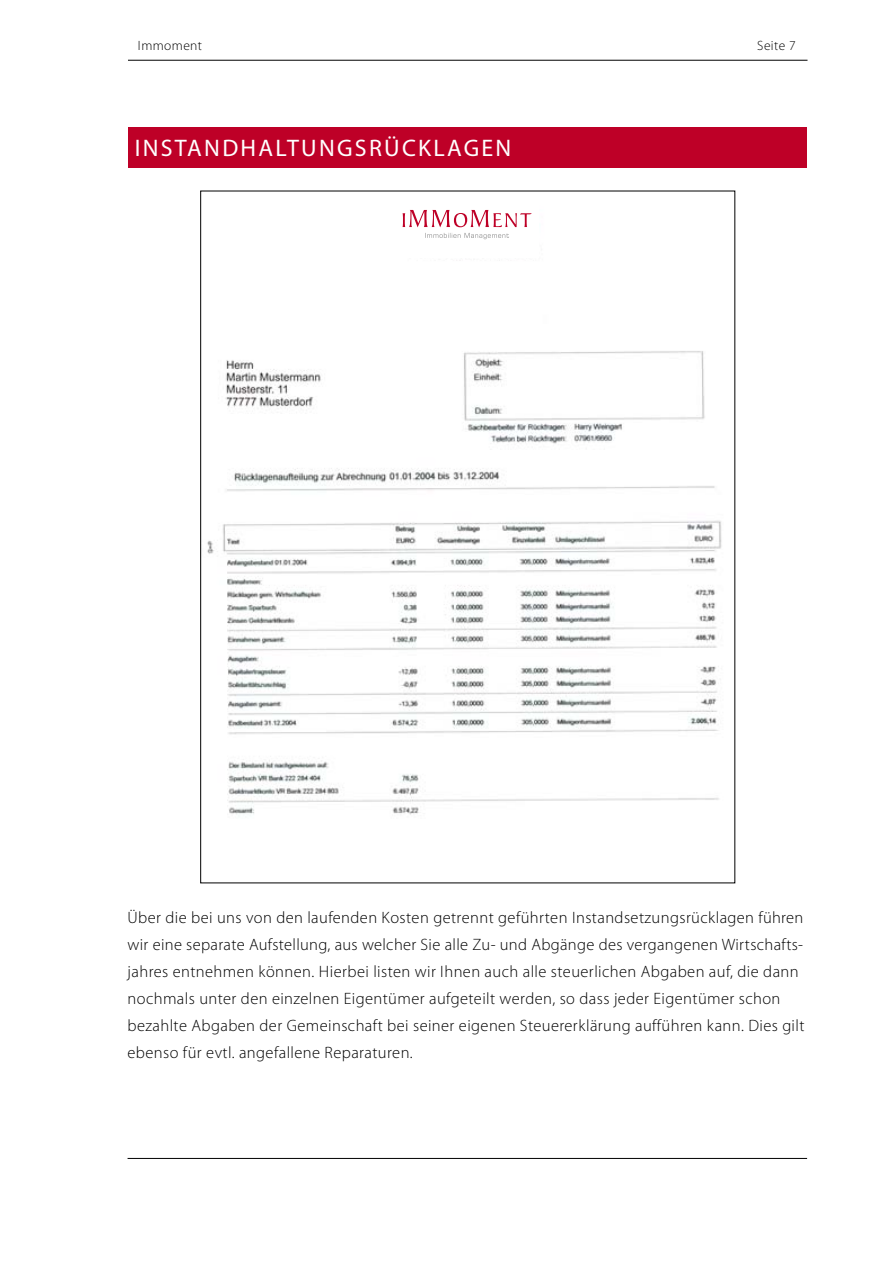
<style>
.page{position:relative;width:893px;height:1263px;background:#fff}
.page>*{position:absolute;margin:0;border:0;box-sizing:border-box;transform-origin:0 0}
.t1{font:24px "Myriad Pro";letter-spacing:.095em;color:#fff}
.t2{font:300 16.5px/27px "Myriad Pro";letter-spacing:.025em;color:#000}
.t3{font:300 13.5px "Myriad Pro";letter-spacing:.03em;color:#000}
</style>
<div class="page">
<hr style="left:128px;top:60px;width:679px;height:1px;background:#000">
<hr style="left:128px;top:1158px;width:679px;height:1px;background:#000">
<div style="left:128px;top:128px;width:678px;height:40px;background:#be0027"></div>
<img style="left:207px;top:351px;width:515px;height:464px">
<svg style="left:402px;top:210px;width:130px;height:17px"></svg>
<svg style="left:425px;top:233px;width:84px;height:6px"></svg>
<p class="t3" style="left:138px;top:38px;width:66px">Immoment</p>
<p class="t3" style="left:757px;top:38px;width:40px">Seite 7</p>
<h1 class="t1" style="left:135px;top:134px;width:378px">INSTANDHALTUNGSRÜCKLAGEN</h1>
<p class="t2" style="left:128px;top:905px;width:678px">Über die bei uns von den laufenden Kosten getrennt geführten Instandsetzungsrücklagen führen wir eine separate Aufstellung, aus welcher Sie alle Zu- und Abgänge des vergangenen Wirtschafts&shy;jahres entnehmen können. Hierbei listen wir Ihnen auch alle steuerlichen Abgaben auf, die dann nochmals unter den einzelnen Eigentümer aufgeteilt werden, so dass jeder Eigentümer schon bezahlte Abgaben der Gemeinschaft bei seiner eigenen Steuererklärung aufführen kann. Dies gilt ebenso für evtl. angefallene Reparaturen.</p>
</div>
